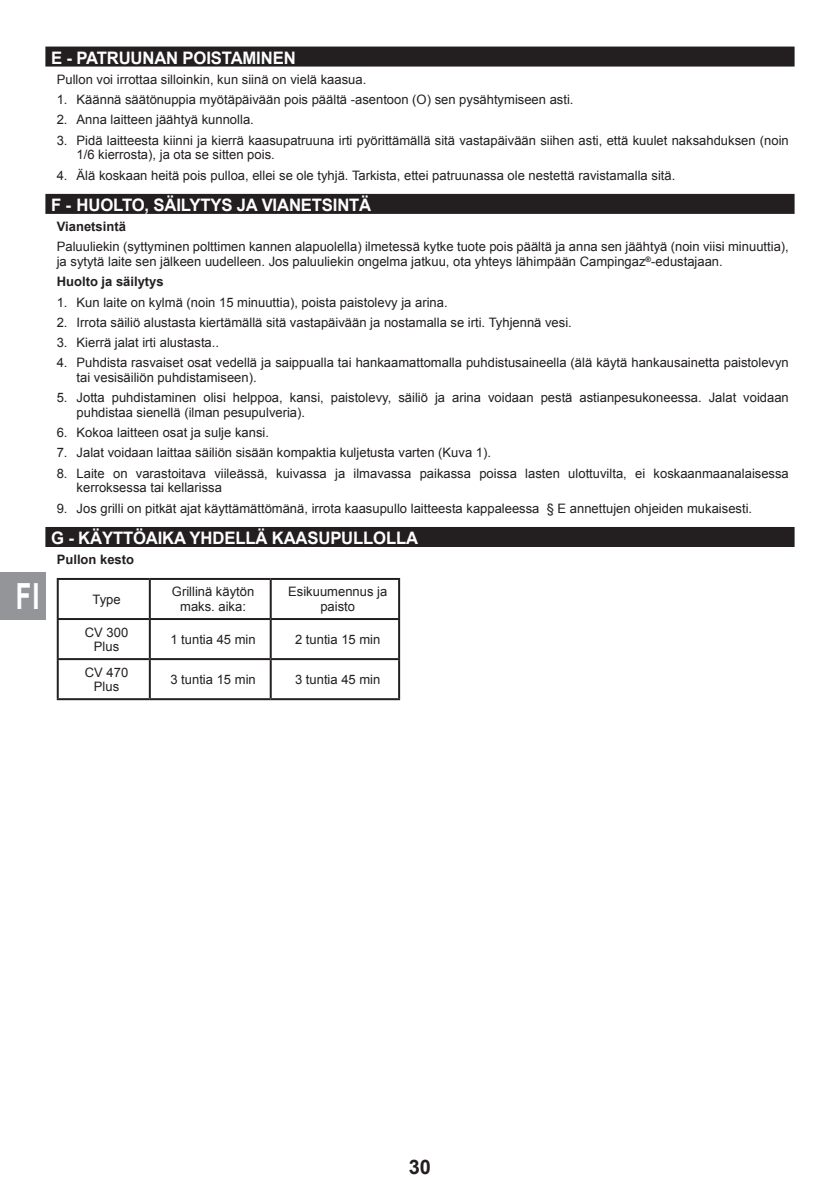
<style>
.page{position:relative;width:840px;height:1191px;background:#fff}
.page>*{position:absolute;margin:0;border:0;box-sizing:border-box;transform-origin:0 0}
.t1{font:700 36px "Arial";color:#fff;scale:.7 1}
.t2{font:700 20px "Arial";color:#231f20}
.t3{font:700 17.2px "Arial";letter-spacing:-.01em;color:#fff}
.t4{font:13px/14.6px "Arial";color:#231f20}
.t5{font:700 13px "Arial";color:#231f20}
</style>
<div class="page">
<div style="left:0;top:571px;width:45px;height:48px;background:#939598"></div>
<div style="left:45px;top:47px;width:749px;height:20px;background:#231f20"></div>
<div style="left:45px;top:194px;width:749px;height:20px;background:#231f20"></div>
<div style="left:45px;top:527px;width:749px;height:20px;background:#231f20"></div>
<hr style="left:57px;top:578px;width:93px;height:2px;background:#231f20">
<hr style="left:57px;top:580px;width:2px;height:38px;background:#231f20">
<hr style="left:150px;top:578px;width:120px;height:2px;background:#231f20">
<hr style="left:149px;top:580px;width:2px;height:38px;background:#231f20">
<hr style="left:270px;top:578px;width:130px;height:2px;background:#231f20">
<hr style="left:269px;top:580px;width:2px;height:38px;background:#231f20">
<hr style="left:398px;top:580px;width:2px;height:38px;background:#231f20">
<hr style="left:57px;top:618px;width:93px;height:2px;background:#231f20">
<hr style="left:57px;top:620px;width:2px;height:38px;background:#231f20">
<hr style="left:150px;top:618px;width:120px;height:2px;background:#231f20">
<hr style="left:149px;top:620px;width:2px;height:38px;background:#231f20">
<hr style="left:270px;top:618px;width:130px;height:2px;background:#231f20">
<hr style="left:269px;top:620px;width:2px;height:38px;background:#231f20">
<hr style="left:398px;top:620px;width:2px;height:38px;background:#231f20">
<hr style="left:57px;top:658px;width:93px;height:2px;background:#231f20">
<hr style="left:57px;top:660px;width:2px;height:38px;background:#231f20">
<hr style="left:150px;top:658px;width:120px;height:2px;background:#231f20">
<hr style="left:149px;top:660px;width:2px;height:38px;background:#231f20">
<hr style="left:270px;top:658px;width:130px;height:2px;background:#231f20">
<hr style="left:269px;top:660px;width:2px;height:38px;background:#231f20">
<hr style="left:398px;top:660px;width:2px;height:38px;background:#231f20">
<hr style="left:57px;top:698px;width:93px;height:2px;background:#231f20">
<hr style="left:150px;top:698px;width:120px;height:2px;background:#231f20">
<hr style="left:270px;top:698px;width:130px;height:2px;background:#231f20">
<h1 class="t1" style="left:16px;top:572px;width:35px">FI</h1>
<h3 class="t3" style="left:51px;top:46px;width:47px">E - PATR</h3>
<h3 class="t3" style="left:119px;top:46px;width:36px">UUNAN</h3>
<h3 class="t3" style="left:182px;top:46px;width:12px">POISTAMINEN</h3>
<p class="t4" style="left:57px;top:72px;width:311px">Pullon voi irrottaa silloinkin, kun siinä on vielä kaasua.</p>
<p class="t4" style="left:57px;top:92px;width:518px">1. Käännä säätönuppia myötäpäivään pois päältä -asentoon (O) sen pysähtymiseen asti.</p>
<p class="t4" style="left:57px;top:113px;width:198px">2. Anna laitteen jäähtyä kunnolla.</p>
<p class="t4" style="left:77px;top:133px;width:713px;text-indent:-20px">3. Pidä laitteesta kiinni ja kierrä kaasupatruuna irti pyörittämällä sitä vastapäivään siihen asti, että kuulet naksahduksen (noin<br>1/6 kierrosta), ja ota se sitten pois.</p>
<p class="t4" style="left:57px;top:168px;width:619px">4. Älä koskaan heitä pois pulloa, ellei se ole tyhjä. Tarkista, ettei patruunassa ole nestettä ravistamalla sitä.</p>
<h3 class="t3" style="left:51px;top:193px;width:321px">F - HUOLTO, SÄILYTYS JA VIANETSINTÄ</h3>
<p class="t5" style="left:57px;top:218px;width:71px">VIANETSINTÄ</p>
<p class="t4" style="left:57px;top:240px;width:733px">Paluuliekin (syttyminen polttimen kannen alapuolella) ilmetessä kytke tuote pois päältä ja anna sen jäähtyä (noin viisi minuuttia), ja sytytä laite sen jälkeen uudelleen. Jos paluuliekin ongelma jatkuu, ota yhteys lähimpään Campingaz<sup>®</sup>-edustajaan.</p>
<p class="t5" style="left:57px;top:273px;width:108px">HUOLTO JA SÄILYTYS</p>
<p class="t4" style="left:57px;top:295px;width:392px">1. Kun laite on kylmä (noin 15 minuuttia), poista paistolevy ja arina.</p>
<p class="t4" style="left:57px;top:315px;width:516px">2. Irrota säiliö alustasta kiertämällä sitä vastapäivään ja nostamalla se irti. Tyhjennä vesi.</p>
<p class="t4" style="left:57px;top:335px;width:164px">3. Kierrä jalat irti alustasta..</p>
<p class="t4" style="left:77px;top:356px;width:713px;text-indent:-20px">4. Puhdista rasvaiset osat vedellä ja saippualla tai hankaamattomalla puhdistusaineella (älä käytä hankausainetta paistolevyn tai vesisäiliön puhdistamiseen).</p>
<p class="t4" style="left:77px;top:390px;width:713px;text-indent:-20px">5. Jotta puhdistaminen olisi helppoa, kansi, paistolevy, säiliö ja arina voidaan pestä astianpesukoneessa. Jalat voidaan puhdistaa sienellä (ilman pesupulveria).</p>
<p class="t4" style="left:57px;top:425px;width:214px">6. Kokoa laitteen osat ja sulje kansi.</p>
<p class="t4" style="left:57px;top:446px;width:435px">7. Jalat voidaan laittaa säiliön sisään kompaktia kuljetusta varten (Kuva 1).</p>
<p class="t4" style="left:77px;top:466px;width:713px;text-indent:-20px">8. Laite on varastoitava viileässä, kuivassa ja ilmavassa paikassa poissa lasten ulottuvilta, ei koskaanmaanalaisessa kerroksessa tai kellarissa</p>
<p class="t4" style="left:57px;top:501px;width:696px">9. Jos grilli on pitkät ajat käyttämättömänä, irrota kaasupullo laitteesta kappaleessa § E annettujen ohjeiden mukaisesti.</p>
<h3 class="t3" style="left:51px;top:526px;width:74px">G - KÄYTTÖAIKA</h3>
<h3 class="t3" style="left:189px;top:526px;width:23px">YHDELLÄ</h3>
<h3 class="t3" style="left:271px;top:526px;width:13px">KAAS</h3>
<h3 class="t3" style="left:318px;top:526px;width:47px">UPULLOLLA</h3>
<p class="t5" style="left:57px;top:551px;width:79px">PULLON KESTO</p>
<p class="t4" style="left:92px;top:592px;width:30px">Type</p>
<p class="t4" style="left:172px;top:584px;width:84px;text-align:center">Grillinä käytön maks. aika:</p>
<p class="t4" style="left:288px;top:584px;width:100px;text-align:center">Esikuumennus ja paisto</p>
<p class="t4" style="left:85px;top:625px;width:45px;text-align:center">CV 300<br>Plus</p>
<p class="t4" style="left:170px;top:632px;width:87px">1 tuntia 45 min</p>
<p class="t4" style="left:295px;top:632px;width:87px">2 tuntia 15 min</p>
<p class="t4" style="left:85px;top:665px;width:45px;text-align:center">CV 470<br>Plus</p>
<p class="t4" style="left:170px;top:672px;width:87px">3 tuntia 15 min</p>
<p class="t4" style="left:295px;top:672px;width:87px">3 tuntia 45 min</p>
<h2 class="t2" style="left:408px;top:1154px;width:24px">30</h2>
</div>
